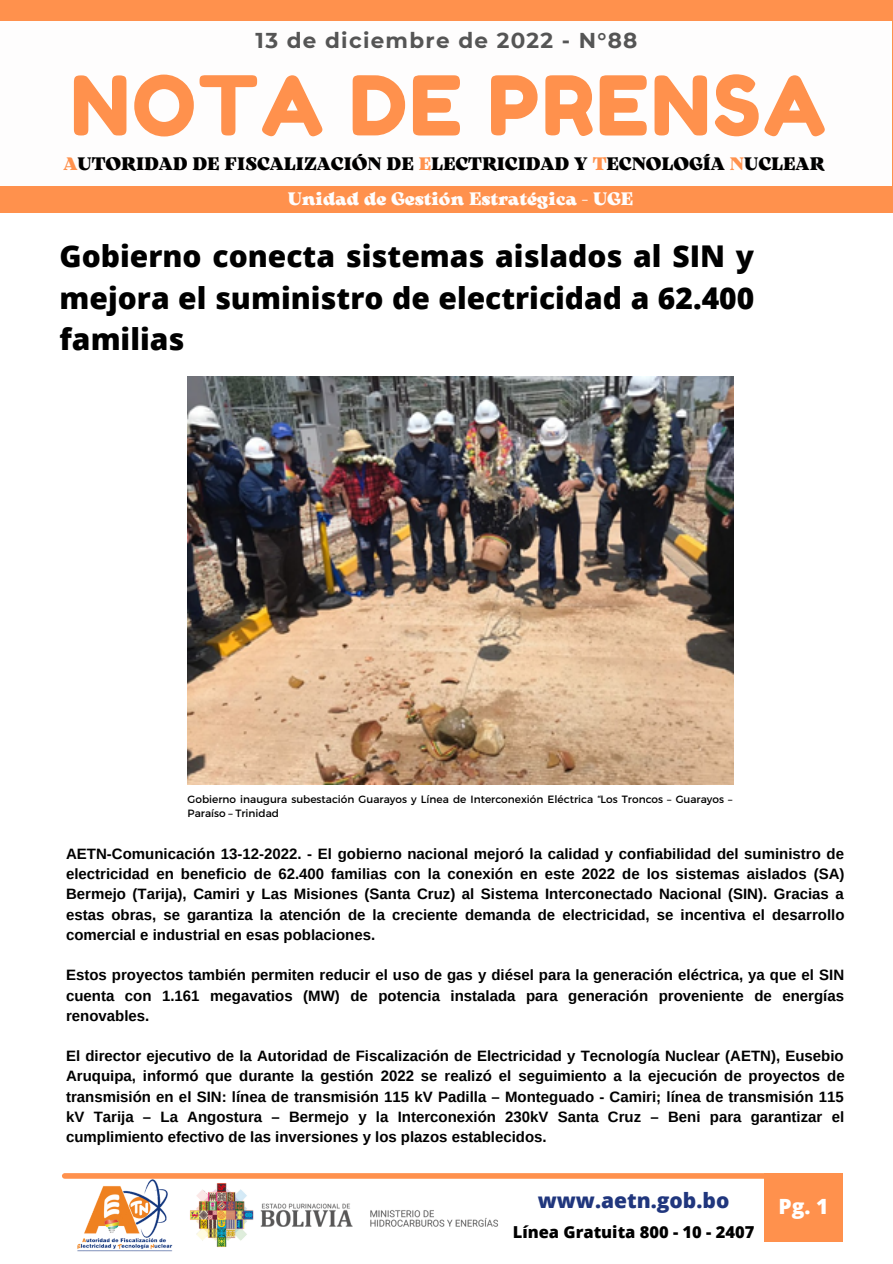
<style>
.page{position:relative;width:893px;height:1264px;background:#fff}
.page>*{position:absolute;margin:0;border:0;box-sizing:border-box;transform-origin:0 0}
.t1{font:82.05px "Fredoka One";letter-spacing:.03em;color:#ff914d}
.t2{font:800 30px/41.5px "Open Sans";color:#000;text-align:justify}
.t3{font:700 21.45px "Montserrat";letter-spacing:.06em;color:#555}
.t4{font:800 21px "Open Sans";color:#20367d}
.t5{font:800 21px "Open Sans";color:#fff}
.t6{font:800 18px "Arsenica Antiqua";color:#000}
.t7{font:800 18px "Arsenica Antiqua";color:#fefdfd}
.t8{font:800 16.5px "Open Sans";color:#000}
.t9{font:700 15px/20.2px "Arimo";color:#000;text-align:justify}
.t10{font:10.5px/14.1px "Montserrat";color:#000}
.s1{color:#ff914d}
</style>
<div class="page">
<div style="left:764px;top:1173px;width:79px;height:68px;background:#ff914d"></div>
<div style="left:0;top:0;width:892px;height:213px;background:#ff914d"></div>
<div style="left:0;top:21px;width:891px;height:165px;background:#fefdfd"></div>
<div style="left:65px;top:1173px;width:774px;height:5px;background:#ff914d"></div>
<img style="left:62px;top:1173px;width:127px;height:79px">
<img style="left:182px;top:1174px;width:325px;height:78px">
<img style="left:187px;top:376px;width:546px;height:408px">
<h3 class="t3" style="left:255px;top:27px;width:383px">13 de diciembre de 2022 - N°88</h3>
<h1 class="t1" style="left:71px;top:56px;width:756px">NOTA DE PRENSA</h1>
<p class="t6" style="left:63px;top:157px;width:762px"><span class="s1">A</span>UTORIDAD DE FISCALIZACIÓN DE <span class="s1">E</span>LECTRICIDAD Y <span class="s1">T</span>ECNOLOGÍA <span class="s1">N</span>UCLEAR</p>
<p class="t7" style="left:288px;top:192px;width:347px">Unidad de Gestión Estratégica - UGE</p>
<h2 class="t2" style="left:60px;top:234px;width:696px">Gobierno conecta sistemas aislados al SIN y mejora el suministro de electricidad a 62.400 familias</h2>
<p class="t10" style="left:187px;top:792px;width:546px">Gobierno inaugura subestación Guarayos y Línea de Interconexión Eléctrica “Los Troncos – Guarayos –<br>Paraíso – Trinidad</p>
<p class="t9" style="left:66px;top:843px;width:779px">AETN-Comunicación 13-12-2022. - El gobierno nacional mejoró la calidad y confiabilidad del suministro de electricidad en beneficio de 62.400 familias con la conexión en este 2022 de los sistemas aislados (SA)<br>Bermejo (Tarija), Camiri y Las Misiones (Santa Cruz) al Sistema Interconectado Nacional (SIN). Gracias a estas obras, se garantiza la atención de la creciente demanda de electricidad, se incentiva el desarrollo comercial e industrial en esas poblaciones.</p>
<p class="t9" style="left:66px;top:964px;width:779px">Estos proyectos también permiten reducir el uso de gas y diésel para la generación eléctrica, ya que el SIN cuenta con 1.161 megavatios (MW) de potencia instalada para generación proveniente de energías renovables.</p>
<p class="t9" style="left:66px;top:1045px;width:780px">El director ejecutivo de la Autoridad de Fiscalización de Electricidad y Tecnología Nuclear (AETN), Eusebio Aruquipa, informó que durante la gestión 2022 se realizó el seguimiento a la ejecución de proyectos de transmisión en el SIN: línea de transmisión 115 kV Padilla – Monteguado - Camiri; línea de transmisión 115 kV Tarija – La Angostura – Bermejo y la Interconexión 230kV Santa Cruz – Beni para garantizar el cumplimiento efectivo de las inversiones y los plazos establecidos.</p>
<h3 class="t4" style="left:537px;top:1185px;width:193px">www.aetn.gob.bo</h3>
<p class="t8" style="left:512px;top:1220px;width:243px">Línea Gratuita 800 - 10 - 2407</p>
<h3 class="t5" style="left:778px;top:1191px;width:51px">Pg. 1</h3>
</div>
